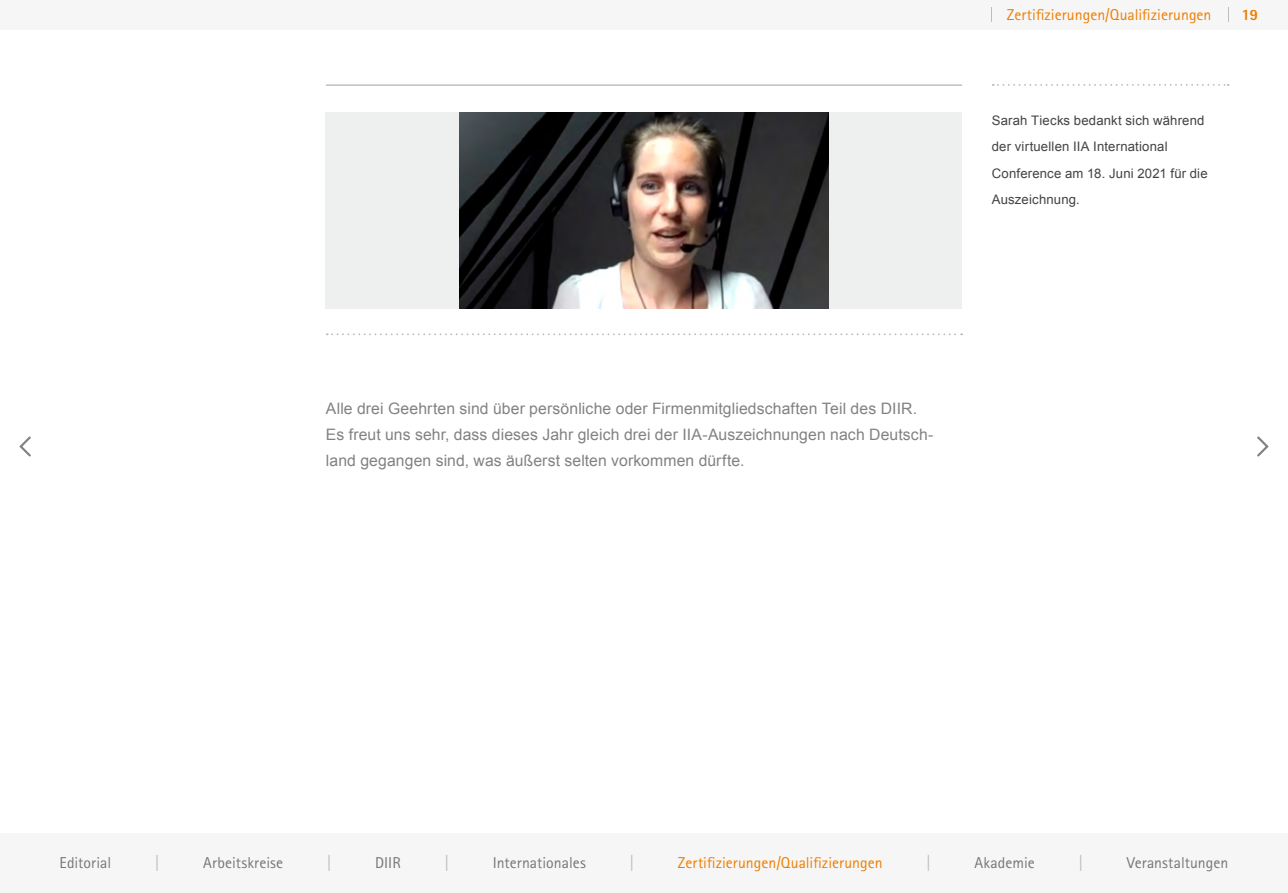
<style>
.page{position:relative;width:1288px;height:893px;background:#fff}
.page>*{position:absolute;margin:0;border:0;box-sizing:border-box;transform-origin:0 0}
.t1{font:15.75px/26.2px "Arial";letter-spacing:.005em;color:#828281}
.t2{font:15.75px "Rotis Sans Serif Pro";color:#ef7d00}
.t3{font:15.75px "Rotis Sans Serif Pro";letter-spacing:.005em;color:#727777}
.t4{font:15.75px "Rotis Sans Serif Pro";color:#babebe}
.t5{font:800 15.75px "Rotis Sans Serif Pro";color:#ef7d00}
.t6{font:13.12px/26.2px "Arial";letter-spacing:.015em;color:#434342}
</style>
<div class="page">
<div style="left:0;top:833px;width:1287px;height:60px;background:#f6f6f6"></div>
<div style="left:0;top:0;width:1287px;height:30px;background:#f6f6f6"></div>
<svg style="left:992px;top:84px;width:236px;height:2px"></svg>
<hr style="left:326px;top:84px;width:636px;height:2px;background:#b8b7b7">
<svg style="left:327px;top:333px;width:635px;height:2px"></svg>
<div style="left:326px;top:112px;width:636px;height:197px;background:#eeefef"></div>
<img style="left:459px;top:112px;width:369px;height:197px">
<svg style="left:1257px;top:436px;width:12px;height:21px"></svg>
<svg style="left:19px;top:436px;width:12px;height:21px"></svg>
<svg style="left:991px;top:7px;width:1px;height:15px"></svg>
<p class="t2" style="left:1006px;top:6px;width:206px">Zertifizierungen/Qualifizierungen</p>
<p class="t5" style="left:1241px;top:5px;width:18px">19</p>
<p class="t6" style="left:991px;top:108px;width:217px">Sarah Tiecks bedankt sich während der virtuellen IIA International<br>Conference am 18. Juni 2021 für die<br>Auszeichnung.</p>
<p class="t1" style="left:326px;top:395px;width:609px">Alle drei Geehrten sind über persönliche oder Firmenmitgliedschaften Teil des DIIR.<br>Es freut uns sehr, dass dieses Jahr gleich drei der IIA-Auszeichnungen nach Deutsch&shy;land gegangen sind, was äußerst selten vorkommen dürfte.</p>
<p class="t3" style="left:60px;top:853px;width:53px">Editorial</p>
<p class="t4" style="left:155px;top:853px;width:6px">|</p>
<p class="t3" style="left:203px;top:853px;width:82px">Arbeitskreise</p>
<p class="t4" style="left:327px;top:853px;width:6px">|</p>
<p class="t3" style="left:375px;top:853px;width:27px">DIIR</p>
<p class="t4" style="left:444px;top:853px;width:6px">|</p>
<p class="t3" style="left:492px;top:853px;width:95px">Internationales</p>
<p class="t4" style="left:630px;top:853px;width:6px">|</p>
<p class="t2" style="left:677px;top:853px;width:206px">Zertifizierungen/Qualifizierungen</p>
<p class="t4" style="left:926px;top:853px;width:6px">|</p>
<p class="t3" style="left:974px;top:853px;width:62px">Akademie</p>
<p class="t4" style="left:1078px;top:853px;width:6px">|</p>
<p class="t3" style="left:1126px;top:853px;width:103px">Veranstaltungen</p>
</div>
